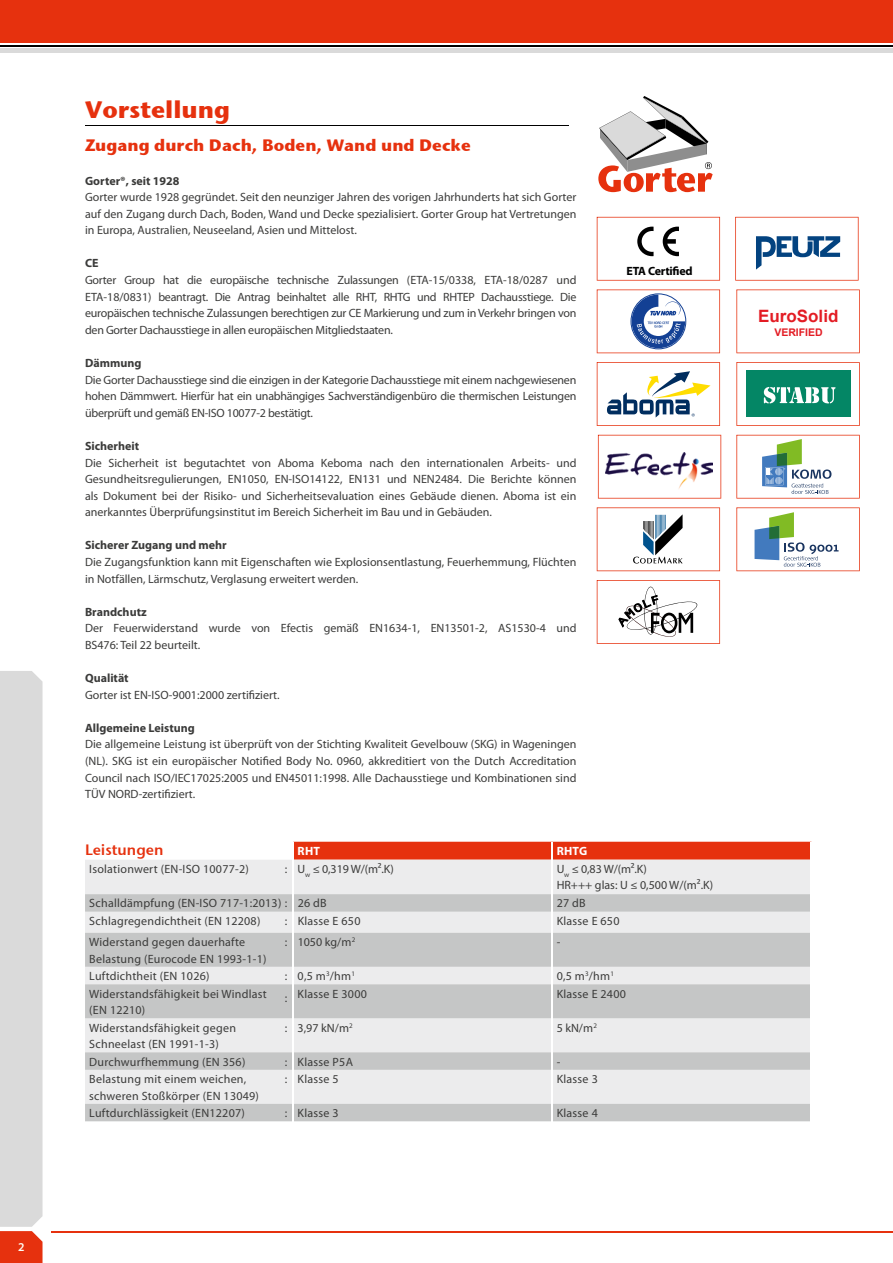
<style>
.page{position:relative;width:893px;height:1263px;background:#fff}
.page>*{position:absolute;margin:0;border:0;box-sizing:border-box;transform-origin:0 0}
.t1{font:700 24px "Stone Sans ITC";color:#e6310e}
.t2{font:700 16.95px "Arial";color:#e31c24}
.t3{font:700 16.5px "Stone Sans ITC";color:#e6310e}
.t4{font:15px "Stone Sans Sem ITCTT Semi";color:#e6310e}
.t5{font:12px/16.6px "Myriad Pro";color:#3b3b3a;text-align:justify}
.t6{font:12px/16.5px "Myriad Pro";letter-spacing:.02em;color:#3b3b3a}
.t7{font:700 12px "Myriad Pro";color:#3b3b3a}
.t8{font:700 12px "Myriad Pro";letter-spacing:-.02em;color:#000}
.t9{font:700 12px "Myriad Pro";letter-spacing:.02em;color:#fff}
.t10{font:600 12px "Myriad Pro";color:#fffef5}
.t11{font:700 10.5px "Arial";color:#e31c24}
</style>
<div class="page">
<div style="left:0;top:0;width:893px;height:43px;background:#e6310e"></div>
<hr style="left:0;top:45px;width:893px;height:1px;background:#000">
<hr style="left:51px;top:1231px;width:842px;height:2px;background:#e6310e">
<svg style="left:0;top:671px;width:43px;height:592px;background:#dbd2d0"></svg>
<div style="left:0;top:48px;width:893px;height:5px;background:#dadada"></div>
<hr style="left:85px;top:125px;width:483px;height:1px;background:#000">
<div style="left:85px;top:860px;width:725px;height:34px;background:#ececed"></div>
<svg style="left:85px;top:894px;width:725px;height:227px;background:#d7d8d8"></svg>
<div style="left:294px;top:842px;width:516px;height:18px;background:#e6310e"></div>
<hr style="left:552px;top:860px;width:1px;height:34px;background:#fff">
<svg style="left:552px;top:894px;width:1px;height:39px"></svg>
<hr style="left:552px;top:933px;width:1px;height:34px;background:#fff">
<svg style="left:552px;top:967px;width:1px;height:17px"></svg>
<hr style="left:552px;top:984px;width:1px;height:34px;background:#fff">
<hr style="left:552px;top:1018px;width:1px;height:34px;background:#fff">
<svg style="left:552px;top:1052px;width:1px;height:18px"></svg>
<hr style="left:552px;top:1070px;width:1px;height:34px;background:#fff">
<svg style="left:552px;top:1104px;width:1px;height:17px"></svg>
<hr style="left:293px;top:860px;width:1px;height:34px;background:#fff">
<svg style="left:293px;top:894px;width:1px;height:39px"></svg>
<hr style="left:293px;top:933px;width:1px;height:34px;background:#fff">
<hr style="left:293px;top:984px;width:1px;height:34px;background:#fff">
<hr style="left:293px;top:1018px;width:1px;height:34px;background:#fff">
<svg style="left:293px;top:1052px;width:1px;height:18px"></svg>
<hr style="left:293px;top:1070px;width:1px;height:34px;background:#fff">
<svg style="left:293px;top:1104px;width:1px;height:17px"></svg>
<div style="left:285px;top:988px;width:8px;height:18px;background:#c5c6c6"></div>
<svg style="left:293px;top:967px;width:1px;height:17px"></svg>
<svg style="left:598px;top:96px;width:115px;height:96px"></svg>
<svg style="left:597px;top:580px;width:123px;height:64px"></svg>
<svg style="left:597px;top:289px;width:123px;height:64px"></svg>
<div style="left:631px;top:294px;width:55px;height:55px;border:1px solid #134094;border-radius:50%"></div>
<svg style="left:736px;top:362px;width:124px;height:64px"></svg>
<svg style="left:597px;top:362px;width:123px;height:64px"></svg>
<svg style="left:597px;top:507px;width:123px;height:64px"></svg>
<svg style="left:735px;top:217px;width:124px;height:64px"></svg>
<svg style="left:736px;top:289px;width:124px;height:64px"></svg>
<svg style="left:736px;top:435px;width:124px;height:64px"></svg>
<svg style="left:736px;top:507px;width:124px;height:64px"></svg>
<svg style="left:598px;top:435px;width:123px;height:64px"></svg>
<img style="left:606px;top:452px;width:107px;height:37px">
<svg style="left:597px;top:217px;width:123px;height:64px"></svg>
<p class="t10" style="left:18px;top:1239px;width:8px">2</p>
<h1 class="t1" style="left:85px;top:89px;width:147px">Vorstellung</h1>
<h3 class="t3" style="left:85px;top:131px;width:387px">Zugang durch Dach, Boden, Wand und Decke</h3>
<p class="t7" style="left:85px;top:173px;width:96px">Gorter®, seit 1928</p>
<p class="t5" style="left:85px;top:189px;width:493px">Gorter wurde 1928 gegründet. Seit den neunziger Jahren des vorigen Jahrhunderts hat sich Gorter auf den Zugang durch Dach, Boden, Wand und Decke spezialisiert. Gorter Group hat Vertretungen in Europa, Australien, Neuseeland, Asien und Mittelost.</p>
<p class="t7" style="left:85px;top:256px;width:15px">CE</p>
<p class="t5" style="left:85px;top:272px;width:493px">Gorter Group hat die europäische technische Zulassungen (ETA-15/0338, ETA-18/0287 und ETA-18/0831) beantragt. Die Antrag beinhaltet alle RHT, RHTG und RHTEP Dachausstiege. Die europäischen technische Zulassungen berechtigen zur CE Markierung und zum in Verkehr bringen von den Gorter Dachausstiege in allen europäischen Mitgliedstaaten.</p>
<p class="t7" style="left:85px;top:355px;width:58px">Dämmung</p>
<p class="t5" style="left:85px;top:371px;width:493px">Die Gorter Dachausstiege sind die einzigen in der Kategorie Dachausstiege mit einem nachgewiesenen hohen Dämmwert. Hierfür hat ein unabhängiges Sachverständigenbüro die thermischen Leistungen überprüft und gemäß EN-ISO 10077-2 bestätigt.</p>
<p class="t7" style="left:85px;top:438px;width:56px">Sicherheit</p>
<p class="t5" style="left:85px;top:454px;width:493px">Die Sicherheit ist begutachtet von Aboma Keboma nach den internationalen Arbeits- und Gesundheitsregulierungen, EN1050, EN-ISO14122, EN131 und NEN2484. Die Berichte können als Dokument bei der Risiko- und Sicherheitsevaluation eines Gebäude dienen. Aboma ist ein anerkanntes Überprüfungsinstitut im Bereich Sicherheit im Bau und in Gebäuden.</p>
<p class="t7" style="left:85px;top:538px;width:143px">Sicherer Zugang und mehr</p>
<p class="t5" style="left:85px;top:553px;width:493px">Die Zugangsfunktion kann mit Eigenschaften wie Explosionsentlastung, Feuerhemmung, Flüchten in Notfällen, Lärmschutz, Verglasung erweitert werden.</p>
<p class="t7" style="left:85px;top:604px;width:63px">Brandchutz</p>
<p class="t5" style="left:85px;top:620px;width:493px">Der Feuerwiderstand wurde von Efectis gemäß EN1634-1, EN13501-2, AS1530-4 und<br>BS476: Teil 22 beurteilt.</p>
<p class="t7" style="left:85px;top:670px;width:45px">Qualität</p>
<p class="t5" style="left:85px;top:686px;width:196px">Gorter ist EN-ISO-9001:2000 zertifiziert.</p>
<p class="t7" style="left:85px;top:720px;width:111px">Allgemeine Leistung</p>
<p class="t5" style="left:85px;top:736px;width:493px">Die allgemeine Leistung ist überprüft von der Stichting Kwaliteit Gevelbouw (SKG) in Wageningen (NL). SKG ist ein europäischer Notified Body No. 0960, akkreditiert von the Dutch Accreditation Council nach ISO/IEC17025:2005 und EN45011:1998. Alle Dachausstiege und Kombinationen sind TÜV NORD-zertifiziert.</p>
<p class="t4" style="left:85px;top:837px;width:80px">Leistungen</p>
<p class="t9" style="left:298px;top:843px;width:24px">RHT</p>
<p class="t9" style="left:557px;top:843px;width:32px">RHTG</p>
<p class="t8" style="left:626px;top:263px;width:68px">ETA Certified</p>
<p class="t6" style="left:89px;top:860px;width:161px">Isolationwert (EN-ISO 10077-2)</p>
<p class="t5" style="left:285px;top:860px;width:111px">: U<sub>w</sub> ≤ 0,319 W/(m².K)</p>
<p class="t5" style="left:557px;top:860px;width:158px">U<sub>w</sub> ≤ 0,83 W/(m².K)<br>HR+++ glas: U ≤ 0,500 W/(m².K)</p>
<p class="t6" style="left:89px;top:895px;width:239px">Schalldämpfung (EN-ISO 717-1:2013) : 26 dB</p>
<p class="t5" style="left:557px;top:895px;width:31px">27 dB</p>
<p class="t6" style="left:89px;top:912px;width:173px">Schlagregendichtheit (EN 12208)</p>
<p class="t6" style="left:285px;top:912px;width:77px">: Klasse E 650</p>
<p class="t6" style="left:557px;top:912px;width:64px">Klasse E 650</p>
<p class="t6" style="left:89px;top:933px;width:179px">Widerstand gegen dauerhafte<br>Belastung (Eurocode EN 1993-1-1)</p>
<p class="t5" style="left:285px;top:933px;width:72px">: 1050 kg/m<sup>2</sup></p>
<p class="t5" style="left:557px;top:933px;width:5px">-</p>
<p class="t6" style="left:89px;top:967px;width:122px">Luftdichtheit (EN 1026)</p>
<p class="t5" style="left:285px;top:967px;width:72px">: 0,5 m<sup>3</sup>/hm<sup>1</sup></p>
<p class="t5" style="left:557px;top:967px;width:59px">0,5 m<sup>3</sup>/hm<sup>1</sup></p>
<p class="t6" style="left:89px;top:985px;width:179px">Widerstandsfähigkeit bei Windlast (EN 12210)</p>
<p class="t6" style="left:285px;top:985px;width:84px">: Klasse E 3000</p>
<p class="t6" style="left:557px;top:985px;width:71px">Klasse E 2400</p>
<p class="t6" style="left:89px;top:1019px;width:148px">Widerstandsfähigkeit gegen<br>Schneelast (EN 1991-1-3)</p>
<p class="t5" style="left:285px;top:1019px;width:69px">: 3,97 kN/m<sup>2</sup></p>
<p class="t5" style="left:557px;top:1019px;width:42px">5 kN/m<sup>2</sup></p>
<p class="t6" style="left:89px;top:1053px;width:158px">Durchwurfhemmung (EN 356)</p>
<p class="t6" style="left:285px;top:1053px;width:70px">: Klasse P5A</p>
<p class="t5" style="left:557px;top:1053px;width:5px">-</p>
<p class="t6" style="left:89px;top:1070px;width:171px">Belastung mit einem weichen, schweren Stoßkörper (EN 13049)</p>
<p class="t5" style="left:285px;top:1070px;width:55px">: Klasse 5</p>
<p class="t5" style="left:557px;top:1070px;width:43px">Klasse 3</p>
<p class="t6" style="left:89px;top:1104px;width:157px">Luftdurchlässigkeit (EN12207)</p>
<p class="t5" style="left:285px;top:1104px;width:55px">: Klasse 3</p>
<p class="t5" style="left:557px;top:1104px;width:43px">Klasse 4</p>
<h2 class="t2" style="left:758px;top:305px;width:82px">EuroSolid</h2>
<p class="t11" style="left:774px;top:325px;width:50px">VERIFIED</p>
</div>
